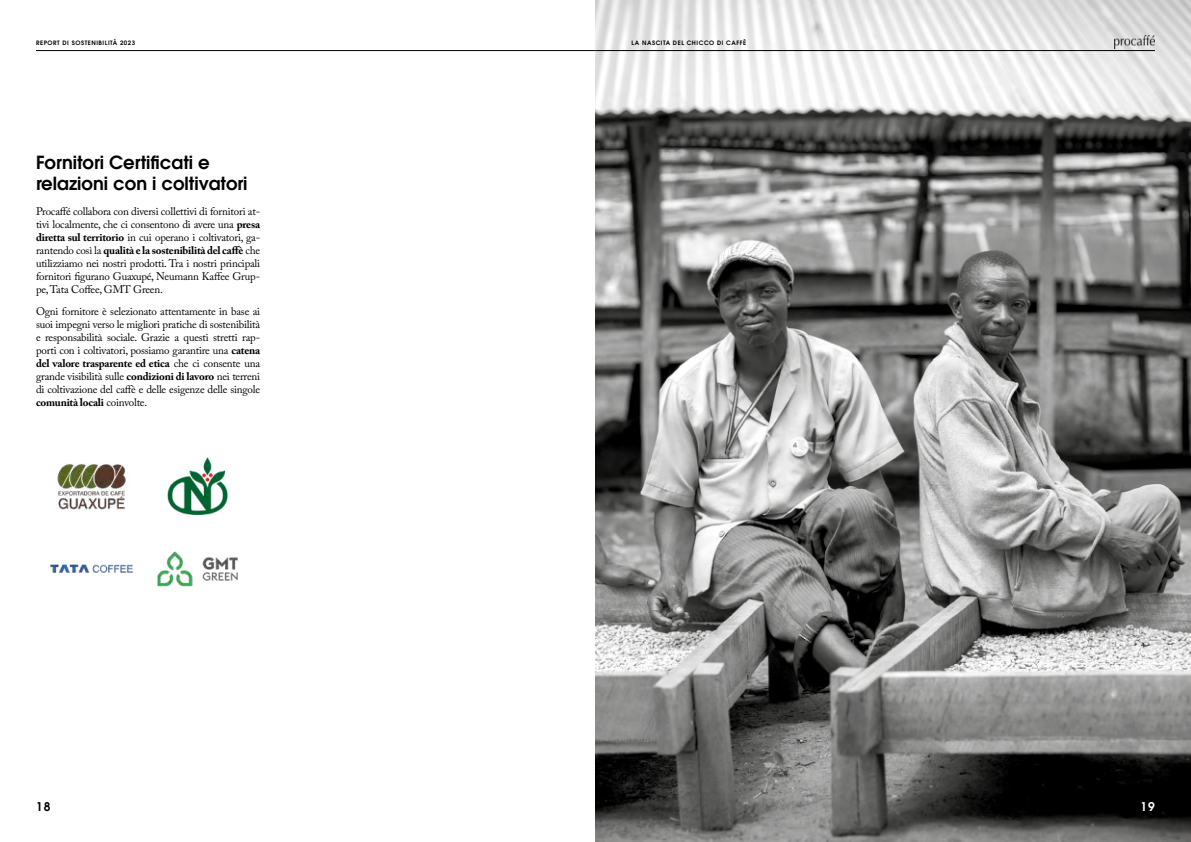
<style>
.page{position:relative;width:1191px;height:842px;background:#fff}
.page>*{position:absolute;margin:0;border:0;box-sizing:border-box;transform-origin:0 0}
.t1{font:600 18px/20.5px "ITC Avant Garde Std";color:#000}
.t2{font:600 12px "ITC Avant Garde Std";color:#000}
.t3{font:600 12px "ITC Avant Garde Std";color:#fff}
.t4{font:11px/13px "Adobe Caslon Pro";letter-spacing:-.02em;color:#000;text-align:justify}
.t5{font:600 6px "ITC Avant Garde Std";letter-spacing:.09em;color:#000}
.s1{font-weight:700}
</style>
<div class="page">
<img style="left:595px;top:0;width:596px;height:842px">
<img style="left:50px;top:551px;width:188px;height:36px">
<img style="left:57px;top:457px;width:171px;height:59px">
<hr style="left:595px;top:50px;width:560px;height:1px;background:#000">
<img style="left:1114px;top:35px;width:41px;height:14px">
<hr style="left:36px;top:50px;width:559px;height:1px;background:#000">
<p class="t5" style="left:36px;top:39px;width:101px">REPORT DI SOSTENIBILITÀ 2023</p>
<p class="t5" style="left:631px;top:39px;width:116px">LA NASCITA DEL CHICCO DI CAFFÈ</p>
<h1 class="t1" style="left:36px;top:152px;width:213px">Fornitori Certificati e relazioni con i coltivatori</h1>
<p class="t4" style="left:36px;top:205px;width:226px">Procaffé collabora con diversi collettivi di fornitori at&shy;tivi localmente, che ci consentono di avere una <span class="s1">presa diretta sul territorio</span> in cui operano i coltivatori, ga&shy;rantendo così la <span class="s1">qualità e la sostenibilità del caffè</span> che utilizziamo nei nostri prodotti. Tra i nostri principali fornitori figurano Guaxupé, Neumann Kaffee Grup&shy;pe, Tata Coffee, GMT Green.</p>
<p class="t4" style="left:36px;top:304px;width:226px">Ogni fornitore è selezionato attentamente in base ai suoi impegni verso le migliori pratiche di sostenibilità e responsabilità sociale. Grazie a questi stretti rap&shy;porti con i coltivatori, possiamo garantire una <span class="s1">catena del valore trasparente ed etica</span> che ci consente una grande visibilità sulle <span class="s1">condizioni di lavoro</span> nei terreni di coltivazione del caffè e delle esigenze delle singole <span class="s1">comunità locali</span> coinvolte.</p>
<p class="t2" style="left:36px;top:798px;width:16px">18</p>
<p class="t3" style="left:1140px;top:798px;width:16px">19</p>
</div>
